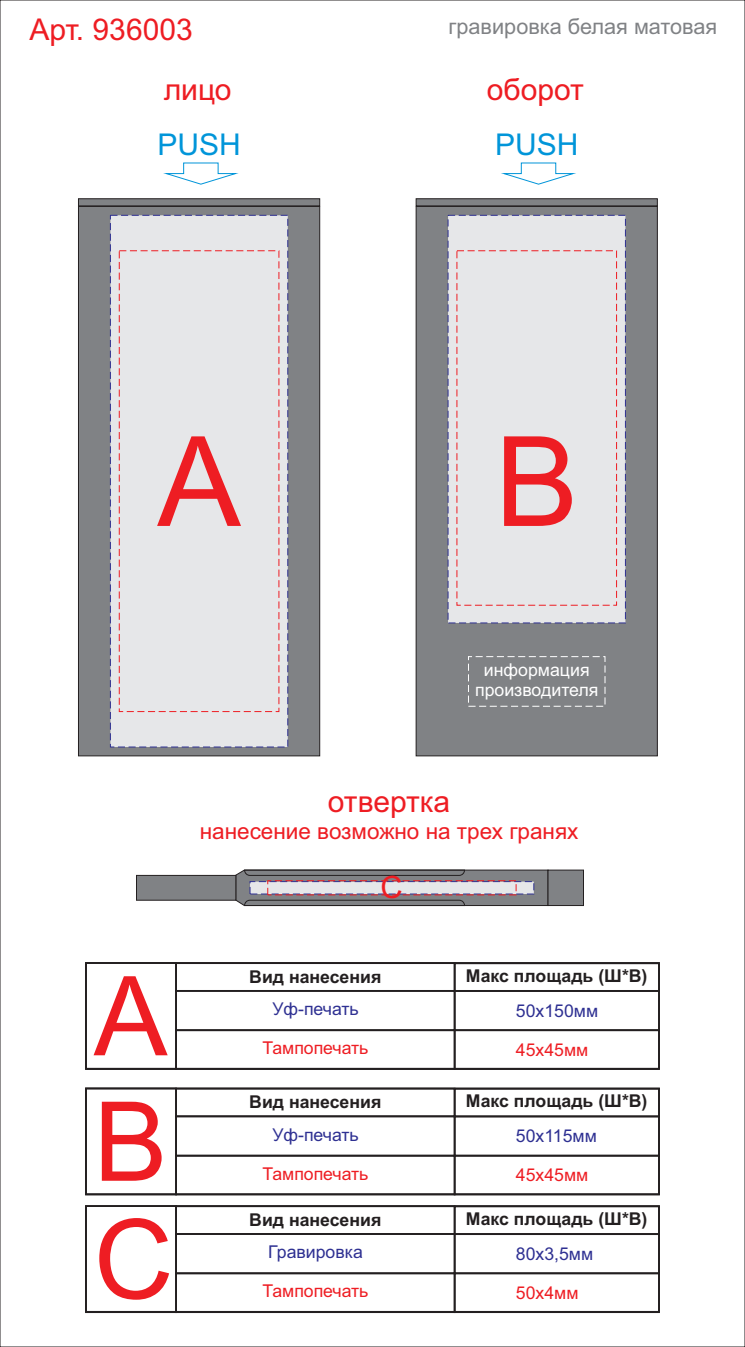
<style>
.page{position:relative;width:745px;height:1347px;background:#fff}
.page>*{position:absolute;margin:0;border:0;box-sizing:border-box;transform-origin:0 0}
.t1{font:125px "Arial";color:#ee1d23}
.t2{font:110.38px/121.5px "Arial";color:#ee1d23;text-align:justify}
.t3{font:30.75px "Arial";color:#ee1d23}
.t4{font:30px/59.8px "Arial";color:#ee1d23}
.t5{font:30px "Arial";color:#0095d9}
.t6{font:22.5px "Arial";color:#ee1d23}
.t7{font:21.62px "Arial";color:#808285}
.t8{font:17.75px/19.8px "Arial";color:#fff;text-align:center}
.t9{font:700 17.62px "Arial";color:#231f20}
.t10{font:17.62px "Arial";color:#ee1d23}
.t11{font:17.62px "Arial";color:#2e3092}
</style>
<div class="page">
<div style="left:78px;top:206px;width:242px;height:550px;background:#808285"></div>
<div style="left:415px;top:206px;width:242px;height:550px;background:#808285"></div>
<svg style="left:78px;top:198px;width:242px;height:8px;background:#6f6f72"></svg>
<svg style="left:415px;top:198px;width:242px;height:8px;background:#6f7073"></svg>
<div style="left:110px;top:215px;width:178px;height:532px;background:#e6e7e9"></div>
<div style="left:119px;top:250px;width:160px;height:462px;border:1px dashed #ee1d23"></div>
<div style="left:447px;top:215px;width:178px;height:408px;background:#e6e7e9"></div>
<div style="left:175px;top:962px;width:280px;height:29px;border:2px solid #231f20"></div>
<div style="left:175px;top:1087px;width:280px;height:30px;border:2px solid #231f20"></div>
<div style="left:175px;top:1205px;width:280px;height:29px;border:2px solid #231f20"></div>
<div style="left:175px;top:990px;width:280px;height:41px;border:2px solid #231f20"></div>
<div style="left:175px;top:1115px;width:280px;height:41px;border:2px solid #231f20"></div>
<div style="left:175px;top:1233px;width:280px;height:41px;border:2px solid #231f20"></div>
<div style="left:175px;top:1029px;width:280px;height:40px;border:2px solid #231f20"></div>
<div style="left:175px;top:1154px;width:280px;height:41px;border:2px solid #231f20"></div>
<div style="left:175px;top:1272px;width:280px;height:41px;border:2px solid #231f20"></div>
<div style="left:453px;top:990px;width:206px;height:41px;border:2px solid #231f20"></div>
<div style="left:453px;top:1115px;width:206px;height:41px;border:2px solid #231f20"></div>
<div style="left:453px;top:1233px;width:206px;height:41px;border:2px solid #231f20"></div>
<div style="left:453px;top:962px;width:206px;height:30px;border:2px solid #231f20"></div>
<div style="left:453px;top:1087px;width:206px;height:30px;border:2px solid #231f20"></div>
<div style="left:453px;top:1205px;width:206px;height:30px;border:2px solid #231f20"></div>
<div style="left:453px;top:1029px;width:206px;height:40px;border:2px solid #231f20"></div>
<div style="left:453px;top:1154px;width:206px;height:41px;border:2px solid #231f20"></div>
<div style="left:453px;top:1272px;width:206px;height:41px;border:2px solid #231f20"></div>
<div style="left:85px;top:962px;width:92px;height:107px;border:2px solid #231f20"></div>
<div style="left:85px;top:1087px;width:92px;height:108px;border:2px solid #231f20"></div>
<div style="left:85px;top:1205px;width:92px;height:108px;border:2px solid #231f20"></div>
<svg style="left:163px;top:162px;width:76px;height:23px"></svg>
<svg style="left:501px;top:162px;width:75px;height:23px"></svg>
<div style="left:468px;top:656px;width:137px;height:50px;border:1px dashed #fff"></div>
<svg style="left:136px;top:869px;width:448px;height:37px;background:#959598"></svg>
<div style="left:267px;top:880px;width:249px;height:15px;border:1px dashed #ee1d23"></div>
<h3 class="t4" style="left:164px;top:2px;width:69px;text-indent:-134px">Арт. 936003 лицо</h3>
<p class="t7" style="left:448px;top:19px;width:270px">гравировка белая матовая</p>
<h3 class="t4" style="left:486px;top:62px;width:99px">оборот</h3>
<h3 class="t5" style="left:157px;top:133px;width:85px">PUSH</h3>
<h3 class="t5" style="left:494px;top:133px;width:85px">PUSH</h3>
<h1 class="t1" style="left:157px;top:435px;width:85px">A</h1>
<h1 class="t1" style="left:494px;top:435px;width:85px">В</h1>
<p class="t8" style="left:474px;top:661px;width:125px">информация производителя</p>
<h3 class="t4" style="left:328px;top:774px;width:124px">отвертка</h3>
<p class="t6" style="left:200px;top:822px;width:380px">нанесение возможно на трех гранях</p>
<h3 class="t3" style="left:380px;top:876px;width:24px">С</h3>
<h2 class="t2" style="left:94px;top:966px;width:81px">A В С</h2>
<p class="t9" style="left:249px;top:970px;width:133px">Вид нанесения</p>
<p class="t11" style="left:272px;top:1002px;width:88px">Уф-печать</p>
<p class="t10" style="left:262px;top:1041px;width:108px">Тампопечать</p>
<p class="t9" style="left:249px;top:1095px;width:133px">Вид нанесения</p>
<p class="t11" style="left:272px;top:1127px;width:88px">Уф-печать</p>
<p class="t10" style="left:262px;top:1166px;width:108px">Тампопечать</p>
<p class="t9" style="left:249px;top:1213px;width:133px">Вид нанесения</p>
<p class="t11" style="left:268px;top:1245px;width:96px">Гравировка</p>
<p class="t10" style="left:262px;top:1284px;width:108px">Тампопечать</p>
<p class="t9" style="left:465px;top:969px;width:183px">Макс площадь (Ш*В)</p>
<p class="t11" style="left:515px;top:1004px;width:84px">50х150мм</p>
<p class="t10" style="left:515px;top:1043px;width:74px">45х45мм</p>
<p class="t9" style="left:465px;top:1094px;width:183px">Макс площадь (Ш*В)</p>
<p class="t11" style="left:515px;top:1129px;width:82px">50х115мм</p>
<p class="t10" style="left:515px;top:1168px;width:74px">45х45мм</p>
<p class="t9" style="left:465px;top:1212px;width:183px">Макс площадь (Ш*В)</p>
<p class="t11" style="left:515px;top:1247px;width:79px">80х3,5мм</p>
<p class="t10" style="left:515px;top:1286px;width:64px">50х4мм</p>
</div>
